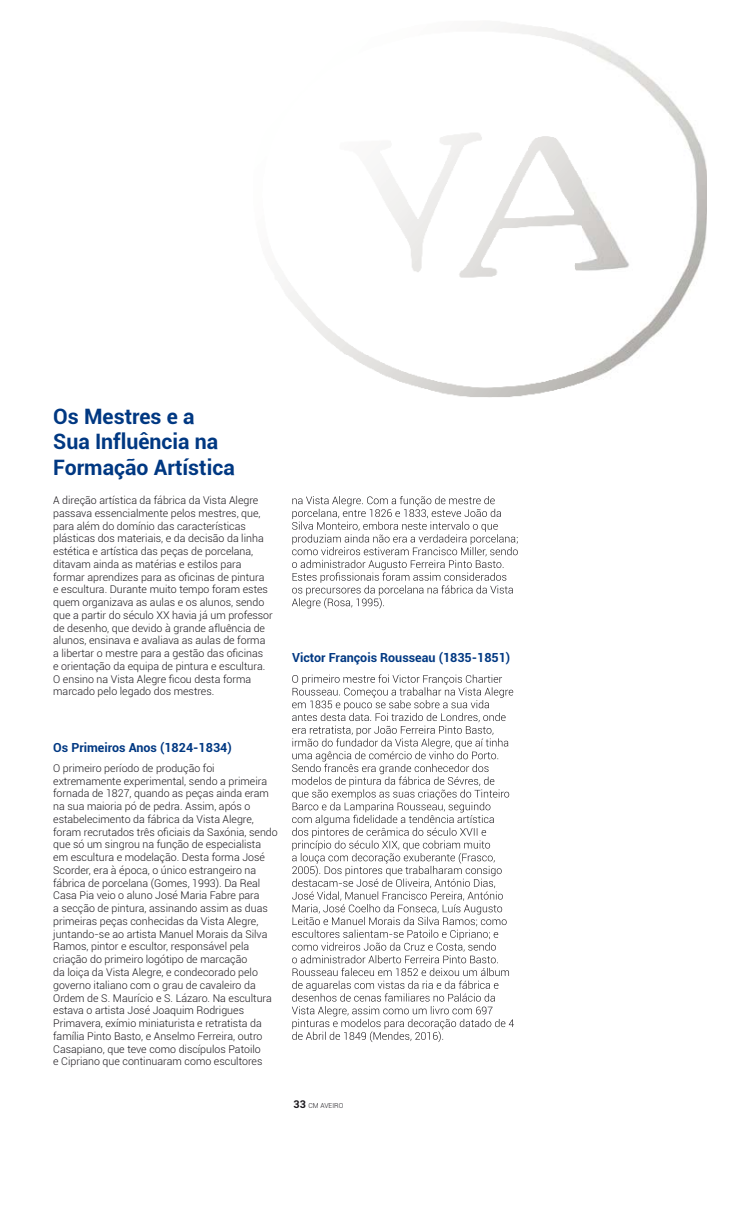
<style>
.page{position:relative;width:745px;height:1205px;background:#fff}
.page>*{position:absolute;margin:0;border:0;box-sizing:border-box;transform-origin:0 0}
.t1{font:700 21.25px/25.5px "Roboto";color:#003882}
.t2{font:700 12.5px "Roboto";color:#003882}
.t3{font:300 10.62px/12.8px "Roboto";color:#1a171c}
.t4{font:300 6.88px "Roboto";color:#1a171c}
.s1{font-weight:700;font-size:10.62px}
</style>
<div class="page">
<img style="left:292px;top:496px;width:203px;height:10px">
<img style="left:292px;top:509px;width:209px;height:10px">
<img style="left:292px;top:521px;width:206px;height:11px">
<img style="left:292px;top:534px;width:226px;height:10px">
<img style="left:292px;top:547px;width:226px;height:9px">
<img style="left:292px;top:560px;width:212px;height:10px">
<img style="left:292px;top:572px;width:214px;height:11px">
<img style="left:292px;top:585px;width:221px;height:10px">
<img style="left:292px;top:598px;width:92px;height:10px">
<img style="left:292px;top:674px;width:210px;height:11px">
<img style="left:292px;top:687px;width:221px;height:11px">
<img style="left:292px;top:700px;width:197px;height:10px">
<img style="left:292px;top:713px;width:213px;height:9px">
<img style="left:292px;top:725px;width:201px;height:11px">
<img style="left:292px;top:738px;width:216px;height:11px">
<img style="left:292px;top:751px;width:207px;height:10px">
<img style="left:292px;top:764px;width:196px;height:10px">
<img style="left:292px;top:776px;width:202px;height:11px">
<img style="left:292px;top:789px;width:217px;height:11px">
<img style="left:292px;top:802px;width:198px;height:10px">
<img style="left:292px;top:815px;width:202px;height:10px">
<img style="left:292px;top:827px;width:194px;height:11px">
<img style="left:292px;top:840px;width:198px;height:10px">
<img style="left:292px;top:853px;width:203px;height:10px">
<img style="left:292px;top:865px;width:210px;height:11px">
<img style="left:292px;top:878px;width:203px;height:10px">
<img style="left:292px;top:891px;width:211px;height:10px">
<img style="left:292px;top:904px;width:210px;height:10px">
<img style="left:292px;top:917px;width:214px;height:9px">
<img style="left:292px;top:929px;width:206px;height:11px">
<img style="left:292px;top:942px;width:204px;height:10px">
<img style="left:292px;top:955px;width:206px;height:8px">
<img style="left:292px;top:968px;width:217px;height:8px">
<img style="left:292px;top:980px;width:206px;height:11px">
<img style="left:292px;top:993px;width:203px;height:8px">
<img style="left:291px;top:1006px;width:201px;height:10px">
<img style="left:292px;top:1019px;width:222px;height:10px">
<img style="left:292px;top:1031px;width:151px;height:11px">
<img style="left:281px;top:23px;width:425px;height:374px">
<h1 class="t1" style="left:53px;top:402px;width:183px">Os Mestres e a<br>Sua Influência na<br>Formação Artística</h1>
<p class="t3" style="left:53px;top:494px;width:221px">A direção artística da fábrica da Vista Alegre passava essencialmente pelos mestres, que, para além do domínio das características plásticas dos materiais, e da decisão da linha estética e artística das peças de porcelana, ditavam ainda as matérias e estilos para formar aprendizes para as oficinas de pintura<br>e escultura. Durante muito tempo foram estes quem organizava as aulas e os alunos, sendo que a partir do século XX havia já um professor de desenho, que devido à grande afluência de alunos, ensinava e avaliava as aulas de forma a libertar o mestre para a gestão das oficinas<br>e orientação da equipa de pintura e escultura.<br>O ensino na Vista Alegre ficou desta forma marcado pelo legado dos mestres.</p>
<p class="t2" style="left:292px;top:649px;width:219px">Victor François Rousseau (1835-1851)</p>
<p class="t2" style="left:53px;top:739px;width:180px">Os Primeiros Anos (1824-1834)</p>
<p class="t3" style="left:53px;top:761px;width:226px">O primeiro período de produção foi extremamente experimental, sendo a primeira fornada de 1827, quando as peças ainda eram na sua maioria pó de pedra. Assim, após o estabelecimento da fábrica da Vista Alegre, foram recrutados três oficiais da Saxónia, sendo que só um singrou na função de especialista em escultura e modelação. Desta forma José Scorder, era à época, o único estrangeiro na fábrica de porcelana (Gomes, 1993). Da Real Casa Pia veio o aluno José Maria Fabre para<br>a secção de pintura, assinando assim as duas primeiras peças conhecidas da Vista Alegre, juntando-se ao artista Manuel Morais da Silva Ramos, pintor e escultor, responsável pela criação do primeiro logótipo de marcação<br>da loiça da Vista Alegre, e condecorado pelo governo italiano com o grau de cavaleiro da Ordem de S. Maurício e S. Lázaro. Na escultura estava o artista José Joaquim Rodrigues Primavera, exímio miniaturista e retratista da família Pinto Basto, e Anselmo Ferreira, outro Casapiano, que teve como discípulos Patoilo<br>e Cipriano que continuaram como escultores</p>
<p class="t4" style="left:293px;top:1100px;width:51px"><span class="s1">33</span> CM AVEIRO</p>
</div>
